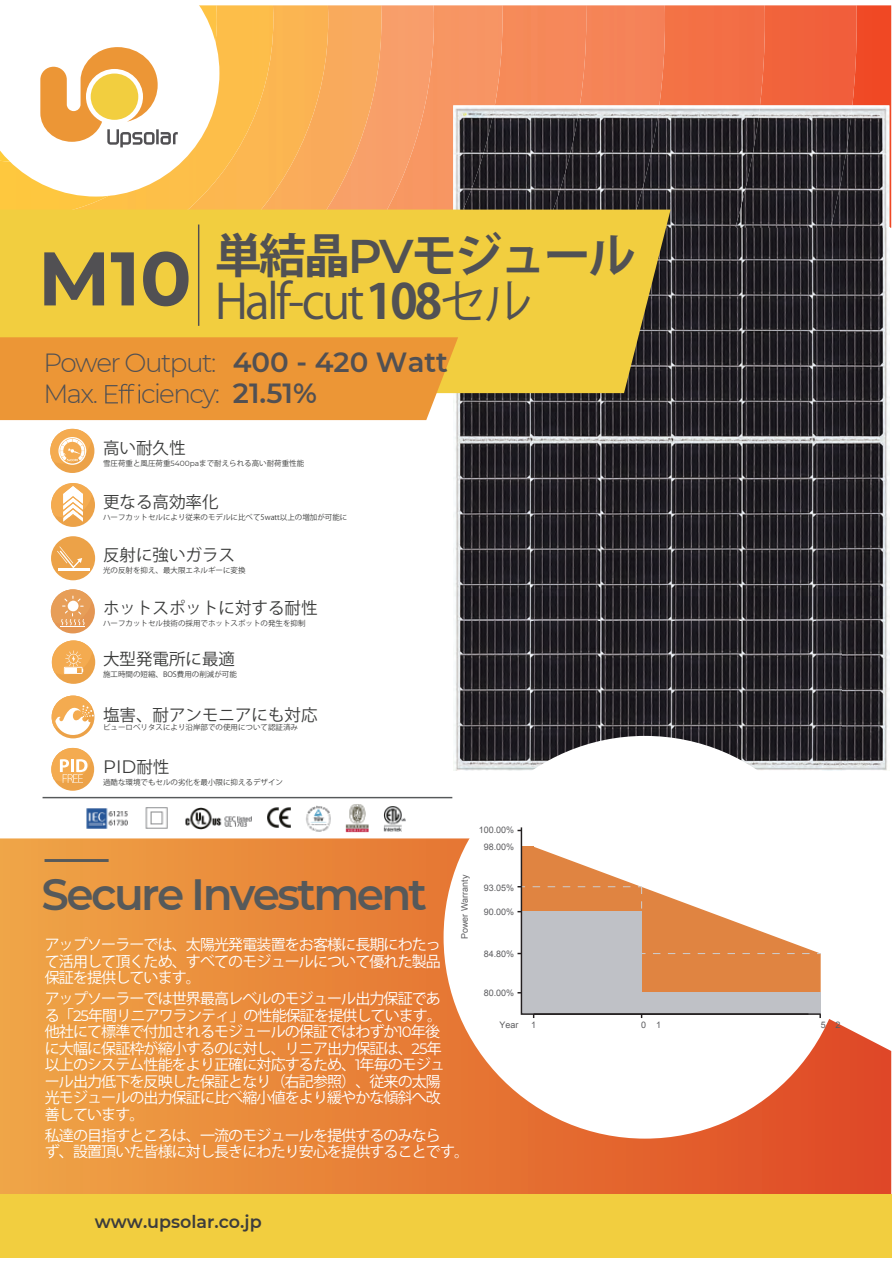
<style>
.page{position:relative;width:893px;height:1263px;background:#fff}
.page>*{position:absolute;margin:0;border:0;box-sizing:border-box;transform-origin:0 0}
.t1{font:700 75.75px "Montserrat";color:#515053}
.t2{font:47.85px "Koz Go Pr 6 N";letter-spacing:-.06em;color:#515154}
.t3{font:700 47.25px "Koz Go Pr 6 N";letter-spacing:-.06em;color:#515154}
.t4{font:600 43.8px "Montserrat";letter-spacing:-.06em;color:#56595a}
.t5{font:600 27.75px/31px "Montserrat";color:#515053}
.t6{font:300 26.25px/31.5px "Montserrat";letter-spacing:-.06em;color:#515053}
.t7{font:18px "Montserrat";color:#3c3d3c}
.t8{font:600 17.55px "Montserrat";color:#3c3c3c}
.t9{font:16.5px "Koz Go Pr 6 N";color:#3c3d3c}
.t10{font:15px/16.5px "Koz Go Pr 6 N";letter-spacing:-.06em;color:#fff}
.t11{font:9px "Arial";color:#5c5c5f}
.t12{font:7.5px "Koz Go Pr 6 N";color:#3c3d3c}
.s1{font-family:"Montserrat";font-weight:600}
.s2{font-weight:700}
.s3{font-family:"Montserrat"}
.s4{font-family:"Koz Go Pr 6 N";font-size:16.5px}
</style>
<div class="page">
<div style="left:857px;top:5px;width:34px;height:223px;background:#f04824"></div>
<div style="left:765px;top:5px;width:92px;height:100px;background:#f1613b"></div>
<div style="left:665px;top:5px;width:100px;height:100px;background:#f37045"></div>
<div style="left:586px;top:5px;width:79px;height:100px;background:#f58258"></div>
<div style="left:502px;top:5px;width:84px;height:100px;background:#f6885a"></div>
<div style="left:434px;top:5px;width:68px;height:205px;background:#f79563"></div>
<div style="left:381px;top:5px;width:53px;height:205px;background:#f89e6a"></div>
<img style="left:328px;top:5px;width:53px;height:205px">
<img style="left:273px;top:5px;width:55px;height:205px">
<img style="left:217px;top:5px;width:56px;height:205px">
<img style="left:0;top:197px;width:217px;height:13px">
<img style="left:453px;top:228px;width:436px;height:542px">
<img style="left:852px;top:105px;width:37px;height:123px">
<img style="left:760px;top:105px;width:92px;height:123px">
<img style="left:659px;top:105px;width:101px;height:123px">
<img style="left:580px;top:105px;width:79px;height:105px">
<img style="left:495px;top:105px;width:85px;height:105px">
<img style="left:453px;top:105px;width:42px;height:105px">
<svg style="left:0;top:838px;width:891px;height:356px;background:#e98943"></svg>
<div style="left:0;top:1194px;width:891px;height:63px;background:#f2ce3f"></div>
<svg style="left:0;top:5px;width:219px;height:192px"></svg>
<div style="left:444px;top:736px;width:402px;height:403px;background:#fff;border-radius:50%"></div>
<hr style="left:45px;top:859px;width:64px;height:3px;background:#56595a">
<hr style="left:43px;top:797px;width:409px;height:1px;background:#56595a">
<div style="left:0;top:210px;width:671px;height:183px;background:#f2ce3f"></div>
<hr style="left:198px;top:225px;width:1px;height:101px;background:#515053">
<div style="left:0;top:337px;width:458px;height:83px;background:#ec9636"></div>
<img style="left:86px;top:808px;width:42px;height:21px">
<img style="left:306px;top:806px;width:25px;height:26px">
<img style="left:346px;top:804px;width:23px;height:29px">
<img style="left:145px;top:807px;width:23px;height:22px">
<img style="left:267px;top:807px;width:24px;height:21px">
<img style="left:185px;top:807px;width:67px;height:23px">
<img style="left:383px;top:806px;width:23px;height:25px">
<div style="left:534px;top:993px;width:287px;height:21px;background:#bfc1c6"></div>
<svg style="left:520px;top:827px;width:123px;height:189px"></svg>
<hr style="left:534px;top:1013px;width:287px;height:2px;background:#231f20">
<svg style="left:517px;top:847px;width:304px;height:147px"></svg>
<svg style="left:51px;top:536px;width:44px;height:44px"></svg>
<svg style="left:50px;top:429px;width:44px;height:44px"></svg>
<svg style="left:52px;top:696px;width:42px;height:42px"></svg>
<svg style="left:51px;top:748px;width:43px;height:43px"></svg>
<svg style="left:52px;top:641px;width:43px;height:43px"></svg>
<div style="left:51px;top:483px;width:44px;height:44px;background:#eca248;border-radius:50%"></div>
<svg style="left:51px;top:483px;width:41px;height:39px"></svg>
<svg style="left:51px;top:589px;width:44px;height:44px"></svg>
<div style="left:68px;top:601px;width:11px;height:10px;background:#fff;border-radius:50%"></div>
<h1 class="t1" style="left:38px;top:224px;width:155px">M10</h1>
<h3 class="t3" style="left:215px;top:229px;width:422px">単結晶<span class="s1">PV</span>モジュール</h3>
<h2 class="t2" style="left:215px;top:274px;width:319px">Half-cut<span class="s2">108</span>セル</h2>
<h3 class="t6" style="left:43px;top:346px;width:174px">Power Output:<br>Max.</h3>
<h3 class="t6" style="left:141px;top:378px;width:80px">ciency:</h3>
<h3 class="t5" style="left:233px;top:345px;width:217px">400 - 420 Watt<br>21.51%</h3>
<p class="t9" style="left:103px;top:438px;width:84px">高い耐久性</p>
<p class="t12" style="left:103px;top:459px;width:203px">雪圧荷重と風圧荷重<span class="s3">5400pa</span>まで耐えられる高い耐荷重性能</p>
<p class="t9" style="left:103px;top:492px;width:117px">更なる高効率化</p>
<p class="t12" style="left:103px;top:513px;width:246px">ハーフカットセルにより従来のモデルに比べて5watt以上の増加が可能に</p>
<p class="t9" style="left:103px;top:546px;width:133px">反射に強いガラス</p>
<p class="t12" style="left:103px;top:566px;width:144px">光の反射を抑え、最大限エネルギーに変換</p>
<p class="t9" style="left:103px;top:599px;width:216px">ホットスポットに対する耐性</p>
<p class="t12" style="left:103px;top:619px;width:204px">ハーフカットセル技術の採用でホットスポットの発生を抑制</p>
<p class="t9" style="left:103px;top:650px;width:133px">大型発電所に最適</p>
<p class="t12" style="left:103px;top:670px;width:135px">施工時間の短縮、BOS費用の削減が可能</p>
<p class="t9" style="left:103px;top:706px;width:216px">塩害、耐アンモニアにも対応</p>
<p class="t12" style="left:103px;top:723px;width:197px">ビューロベリタスにより沿岸部での使用について認証済み</p>
<p class="t7" style="left:103px;top:754px;width:68px">PID<span class="s4">耐性</span></p>
<p class="t12" style="left:103px;top:778px;width:181px">過酷な環境でもセルの劣化を最小限に抑えるデザイン</p>
<p class="t11" style="left:459px;top:939px;width:66px;rotate:-90deg">Power Warranty</p>
<h3 class="t4" style="left:42px;top:863px;width:387px">Secure Investment</h3>
<p class="t10" style="left:45px;top:937px;width:398px;text-align:justify">アップソーラーでは、太陽光発電装置をお客様に長期にわたって活用して頂くため、すべてのモジュールについて優れた製品保証を提供しています。</p>
<p class="t10" style="left:45px;top:991px;width:402px">アップソーラーでは世界最高レベルのモジュール出力保証である「<span class="s3">25</span>年間リニアワランティ」の性能保証を提供しています。他社にて標準で付加されるモジュールの保証ではわずか<span class="s3">10</span>年後に大幅に保証枠が縮小するのに対し、リニア出力保証は、<span class="s3">25</span>年以上のシステム性能をより正確に対応するため、<span class="s3">1</span>年毎のモジュール出力低下を反映した保証となり（右記参照）、従来の太陽光モジュールの出力保証に比べ縮小値をより緩やかな傾斜へ改善しています。</p>
<p class="t10" style="left:45px;top:1127px;width:426px">私達の目指すところは、一流のモジュールを提供するのみなら<br>ず、設置頂いた皆様に対し長きにわたり安心を提供することです。</p>
<p class="t11" style="left:479px;top:824px;width:37px">100.00%</p>
<p class="t11" style="left:484px;top:840px;width:32px">98.00%</p>
<p class="t11" style="left:484px;top:882px;width:32px">93.05%</p>
<p class="t11" style="left:484px;top:906px;width:32px">90.00%</p>
<p class="t11" style="left:484px;top:948px;width:32px">84.80%</p>
<p class="t11" style="left:484px;top:987px;width:32px">80.00%</p>
<p class="t11" style="left:500px;top:1019px;width:20px">Year</p>
<p class="t11" style="left:531px;top:1019px;width:6px">1</p>
<p class="t11" style="left:641px;top:1019px;width:21px">0 1</p>
<p class="t11" style="left:821px;top:1019px;width:21px">5 2</p>
<p class="t8" style="left:95px;top:1210px;width:168px">www.upsolar.co.jp</p>
</div>
